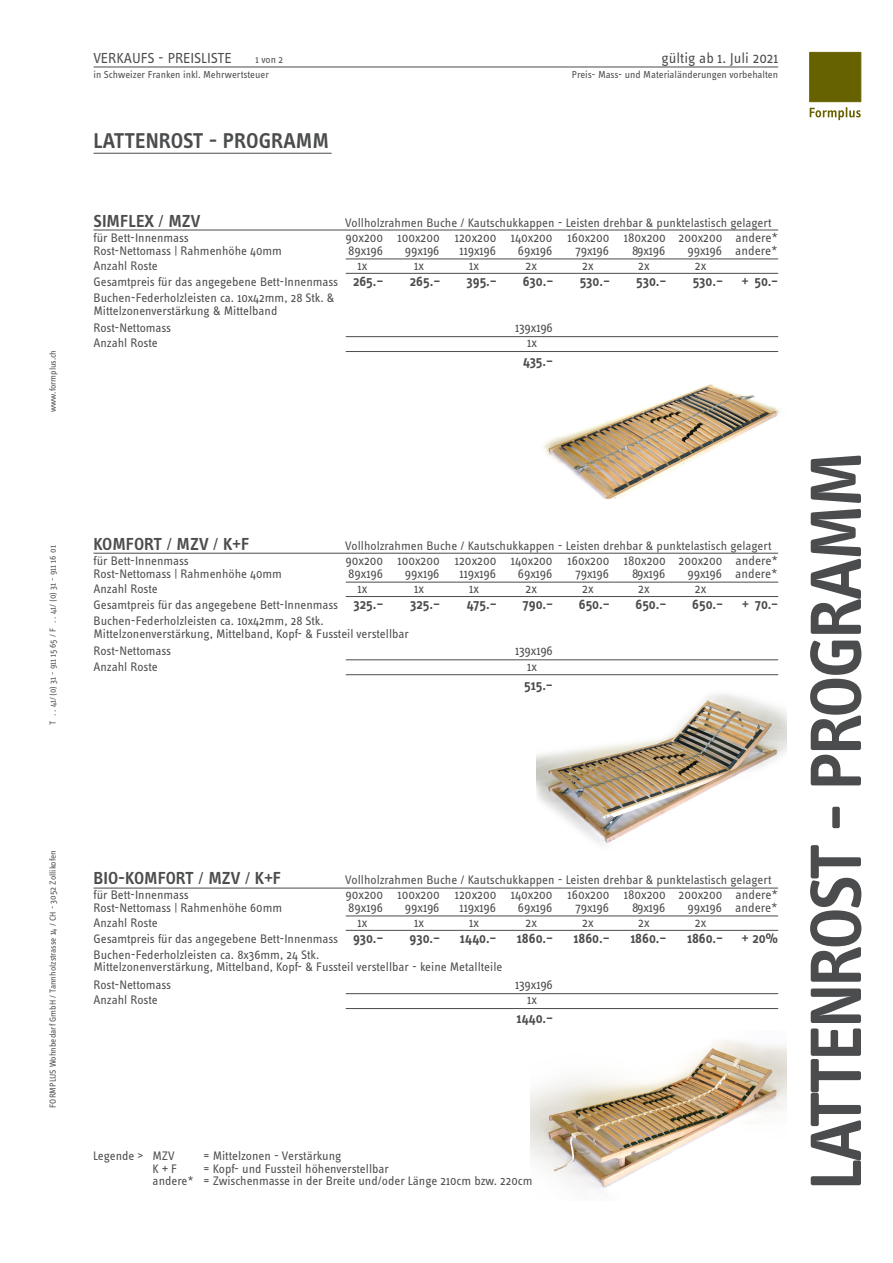
<style>
.page{position:relative;width:893px;height:1263px;background:#fff}
.page>*{position:absolute;margin:0;border:0;box-sizing:border-box;transform-origin:0 0}
.t1{font:600 75px "Info Text OT";letter-spacing:-.04em;color:#4b4c4d}
.t2{font:600 22.2px "Info Text OT";color:#4b4c4d}
.t3{font:600 18px "Info Text OT";color:#4b4c4d}
.t4{font:15px "Info Text OT";color:#4b4c4d}
.t5{font:600 14.25px "Info Text OT";color:#4b4c4d}
.t6{font:13.2px "Info Text OT";color:#4b4c4d}
.t7{font:12.75px "Info Text OT";color:#4b4c4d}
.t8{font:10.5px "Info Text OT";color:#4b4c4d}
.t9{font:9px "Info Text OT";color:#4b4c4d}
.s1{font-weight:400}
.s2{font-weight:600;font-size:14.25px}
</style>
<div class="page">
<hr style="left:94px;top:67px;width:684px;height:1px;background:#4b4c4d">
<hr style="left:94px;top:153px;width:238px;height:1px;background:#4b4c4d">
<svg style="left:810px;top:107px;width:51px;height:13px"></svg>
<div style="left:810px;top:52px;width:51px;height:50px;background:#676200"></div>
<div style="left:810px;top:52px;width:51px;height:50px;border:1px solid #676200"></div>
<hr style="left:346px;top:273px;width:432px;height:1px;background:#4b4c4d">
<hr style="left:346px;top:596px;width:432px;height:1px;background:#4b4c4d">
<hr style="left:346px;top:930px;width:432px;height:1px;background:#4b4c4d">
<hr style="left:94px;top:230px;width:684px;height:1px;background:#4b4c4d">
<hr style="left:94px;top:553px;width:684px;height:1px;background:#4b4c4d">
<hr style="left:94px;top:888px;width:684px;height:1px;background:#4b4c4d">
<hr style="left:346px;top:351px;width:432px;height:1px;background:#4b4c4d">
<hr style="left:346px;top:674px;width:432px;height:1px;background:#4b4c4d">
<hr style="left:346px;top:1008px;width:432px;height:1px;background:#4b4c4d">
<hr style="left:346px;top:259px;width:432px;height:1px;background:#4b4c4d">
<hr style="left:346px;top:582px;width:432px;height:1px;background:#4b4c4d">
<hr style="left:346px;top:915px;width:432px;height:1px;background:#4b4c4d">
<hr style="left:346px;top:336px;width:432px;height:1px;background:#4b4c4d">
<hr style="left:346px;top:659px;width:432px;height:1px;background:#4b4c4d">
<hr style="left:346px;top:993px;width:432px;height:1px;background:#4b4c4d">
<img style="left:543px;top:384px;width:237px;height:115px">
<img style="left:537px;top:694px;width:250px;height:151px">
<img style="left:530px;top:1041px;width:257px;height:149px">
<svg style="left:635px;top:694px;width:37px;height:15px"></svg>
<svg style="left:694px;top:694px;width:14px;height:1px"></svg>
<p class="t9" style="left:48px;top:412px;width:63px;rotate:-90deg">www.formplus.ch</p>
<p class="t9" style="left:48px;top:725px;width:181px;rotate:-90deg">T . . 41/ (0) 31 - 911 15 65 / F . . 41/ (0) 31 - 911 16 01</p>
<p class="t9" style="left:48px;top:1108px;width:259px;rotate:-90deg">FORMPLUS Wohnbedarf GmbH / Tannholzstrasse 14 / CH - 3052 Zollikofen</p>
<p class="t4" style="left:94px;top:49px;width:140px">VERKAUFS - PREISLISTE</p>
<p class="t8" style="left:256px;top:53px;width:29px">1 von 2</p>
<p class="t4" style="left:662px;top:49px;width:118px">gültig ab 1. Juli 2021</p>
<p class="t8" style="left:94px;top:68px;width:177px">in Schweizer Franken inkl. Mehrwertsteuer</p>
<p class="t8" style="left:572px;top:68px;width:208px">Preis- Mass- und Materialänderungen vorbehalten</p>
<p class="t2" style="left:94px;top:128px;width:237px">LATTENROST - PROGRAMM</p>
<p class="t3" style="left:94px;top:210px;width:108px">SIMFLEX <span class="s1">/</span> MZV</p>
<p class="t7" style="left:345px;top:215px;width:428px">Vollholzrahmen Buche / Kautschukkappen - Leisten drehbar &amp; punktelastisch gelagert</p>
<p class="t7" style="left:94px;top:230px;width:97px">für Bett-Innenmass</p>
<p class="t6" style="left:346px;top:230px;width:434px">90x200 100x200 120x200 140x200 160x200 180x200 200x200 andere*</p>
<p class="t7" style="left:94px;top:243px;width:190px">Rost-Nettomass | Rahmenhöhe 40mm</p>
<p class="t6" style="left:348px;top:243px;width:36px">89x196</p>
<p class="t6" style="left:405px;top:243px;width:36px">99x196</p>
<p class="t6" style="left:459px;top:243px;width:38px">119x196</p>
<p class="t6" style="left:518px;top:243px;width:36px">69x196</p>
<p class="t6" style="left:576px;top:243px;width:35px">79x196</p>
<p class="t6" style="left:632px;top:243px;width:35px">89x196</p>
<p class="t6" style="left:687px;top:243px;width:92px">99x196 andere*</p>
<p class="t7" style="left:94px;top:258px;width:66px">Anzahl Roste</p>
<p class="t6" style="left:357px;top:258px;width:11px">1x</p>
<p class="t6" style="left:414px;top:258px;width:11px">1x</p>
<p class="t6" style="left:469px;top:258px;width:11px">1x</p>
<p class="t6" style="left:526px;top:258px;width:13px">2x</p>
<p class="t6" style="left:582px;top:258px;width:13px">2x</p>
<p class="t6" style="left:638px;top:258px;width:13px">2x</p>
<p class="t7" style="left:94px;top:274px;width:292px">Gesamtpreis für das angegebene Bett-Innenmass <span class="s2">265.–</span></p>
<p class="t5" style="left:410px;top:273px;width:32px">265.–</p>
<p class="t5" style="left:466px;top:273px;width:32px">395.–</p>
<p class="t5" style="left:523px;top:273px;width:32px">630.–</p>
<p class="t5" style="left:580px;top:273px;width:32px">530.–</p>
<p class="t5" style="left:636px;top:273px;width:32px">530.–</p>
<p class="t5" style="left:693px;top:273px;width:32px">530.–</p>
<p class="t5" style="left:742px;top:273px;width:38px">+ 50.–</p>
<p class="t7" style="left:94px;top:290px;width:242px">Buchen-Federholzleisten ca. 10x42mm, 28 Stk. &amp;</p>
<p class="t7" style="left:94px;top:303px;width:185px">Mittelzonenverstärkung &amp; Mittelband</p>
<p class="t7" style="left:94px;top:320px;width:79px">Rost-Nettomass</p>
<p class="t7" style="left:94px;top:336px;width:66px">Anzahl Roste</p>
<p class="t6" style="left:527px;top:335px;width:11px">1x</p>
<p class="t5" style="left:523px;top:353px;width:32px">435.–</p>
<p class="t3" style="left:94px;top:533px;width:157px">KOMFORT <span class="s1">/</span> MZV <span class="s1">/</span> K+F</p>
<p class="t7" style="left:345px;top:538px;width:428px">Vollholzrahmen Buche / Kautschukkappen - Leisten drehbar &amp; punktelastisch gelagert</p>
<p class="t7" style="left:94px;top:553px;width:97px">für Bett-Innenmass</p>
<p class="t6" style="left:346px;top:553px;width:434px">90x200 100x200 120x200 140x200 160x200 180x200 200x200 andere*</p>
<p class="t7" style="left:94px;top:566px;width:190px">Rost-Nettomass | Rahmenhöhe 40mm</p>
<p class="t6" style="left:348px;top:566px;width:36px">89x196</p>
<p class="t6" style="left:405px;top:566px;width:36px">99x196</p>
<p class="t6" style="left:459px;top:566px;width:38px">119x196</p>
<p class="t6" style="left:518px;top:566px;width:36px">69x196</p>
<p class="t6" style="left:576px;top:566px;width:35px">79x196</p>
<p class="t6" style="left:632px;top:566px;width:35px">89x196</p>
<p class="t6" style="left:687px;top:566px;width:92px">99x196 andere*</p>
<p class="t7" style="left:94px;top:581px;width:66px">Anzahl Roste</p>
<p class="t6" style="left:357px;top:581px;width:11px">1x</p>
<p class="t6" style="left:414px;top:581px;width:11px">1x</p>
<p class="t6" style="left:469px;top:581px;width:11px">1x</p>
<p class="t6" style="left:526px;top:581px;width:13px">2x</p>
<p class="t6" style="left:582px;top:581px;width:13px">2x</p>
<p class="t6" style="left:638px;top:581px;width:13px">2x</p>
<p class="t7" style="left:94px;top:597px;width:291px">Gesamtpreis für das angegebene Bett-Innenmass <span class="s2">325.–</span></p>
<p class="t5" style="left:410px;top:596px;width:32px">325.–</p>
<p class="t5" style="left:467px;top:596px;width:31px">475.–</p>
<p class="t5" style="left:523px;top:596px;width:32px">790.–</p>
<p class="t5" style="left:579px;top:596px;width:32px">650.–</p>
<p class="t5" style="left:635px;top:596px;width:32px">650.–</p>
<p class="t5" style="left:692px;top:596px;width:32px">650.–</p>
<p class="t5" style="left:742px;top:596px;width:38px">+ 70.–</p>
<p class="t7" style="left:94px;top:613px;width:232px">Buchen-Federholzleisten ca. 10x42mm, 28 Stk.</p>
<p class="t7" style="left:94px;top:626px;width:317px">Mittelzonenverstärkung, Mittelband, Kopf- &amp; Fussteil verstellbar</p>
<p class="t7" style="left:94px;top:643px;width:79px">Rost-Nettomass</p>
<p class="t7" style="left:94px;top:659px;width:66px">Anzahl Roste</p>
<p class="t6" style="left:527px;top:658px;width:11px">1x</p>
<p class="t5" style="left:524px;top:676px;width:30px">515.–</p>
<p class="t3" style="left:94px;top:867px;width:189px">BIO-KOMFORT <span class="s1">/</span> MZV <span class="s1">/</span> K+F</p>
<p class="t7" style="left:345px;top:872px;width:428px">Vollholzrahmen Buche / Kautschukkappen - Leisten drehbar &amp; punktelastisch gelagert</p>
<p class="t7" style="left:94px;top:887px;width:97px">für Bett-Innenmass</p>
<p class="t6" style="left:346px;top:886px;width:434px">90x200 100x200 120x200 140x200 160x200 180x200 200x200 andere*</p>
<p class="t7" style="left:94px;top:900px;width:190px">Rost-Nettomass | Rahmenhöhe 60mm</p>
<p class="t6" style="left:348px;top:899px;width:36px">89x196</p>
<p class="t6" style="left:405px;top:899px;width:36px">99x196</p>
<p class="t6" style="left:459px;top:899px;width:38px">119x196</p>
<p class="t6" style="left:518px;top:899px;width:36px">69x196</p>
<p class="t6" style="left:576px;top:899px;width:35px">79x196</p>
<p class="t6" style="left:632px;top:899px;width:35px">89x196</p>
<p class="t6" style="left:687px;top:899px;width:92px">99x196 andere*</p>
<p class="t7" style="left:94px;top:915px;width:66px">Anzahl Roste</p>
<p class="t6" style="left:357px;top:915px;width:11px">1x</p>
<p class="t6" style="left:414px;top:915px;width:11px">1x</p>
<p class="t6" style="left:469px;top:915px;width:11px">1x</p>
<p class="t6" style="left:526px;top:915px;width:13px">2x</p>
<p class="t6" style="left:582px;top:915px;width:13px">2x</p>
<p class="t6" style="left:638px;top:915px;width:13px">2x</p>
<p class="t7" style="left:94px;top:931px;width:292px">Gesamtpreis für das angegebene Bett-Innenmass <span class="s2">930.–</span></p>
<p class="t5" style="left:410px;top:930px;width:32px">930.–</p>
<p class="t5" style="left:460px;top:930px;width:38px">1440.–</p>
<p class="t5" style="left:517px;top:930px;width:38px">1860.–</p>
<p class="t5" style="left:574px;top:930px;width:38px">1860.–</p>
<p class="t5" style="left:630px;top:930px;width:38px">1860.–</p>
<p class="t5" style="left:687px;top:930px;width:38px">1860.–</p>
<p class="t5" style="left:742px;top:930px;width:38px">+ 20%</p>
<p class="t7" style="left:94px;top:947px;width:227px">Buchen-Federholzleisten ca. 8x36mm, 24 Stk.</p>
<p class="t7" style="left:94px;top:960px;width:410px">Mittelzonenverstärkung, Mittelband, Kopf- &amp; Fussteil verstellbar - keine Metallteile</p>
<p class="t7" style="left:94px;top:977px;width:79px">Rost-Nettomass</p>
<p class="t7" style="left:94px;top:992px;width:66px">Anzahl Roste</p>
<p class="t6" style="left:527px;top:992px;width:11px">1x</p>
<p class="t5" style="left:516px;top:1010px;width:38px">1440.–</p>
<p class="t7" style="left:93px;top:1148px;width:83px">Legende &gt; MZV</p>
<p class="t7" style="left:204px;top:1148px;width:140px">= Mittelzonen - Verstärkung</p>
<p class="t7" style="left:153px;top:1161px;width:26px">K + F</p>
<p class="t7" style="left:204px;top:1161px;width:187px">= Kopf- und Fussteil höhenverstellbar</p>
<p class="t7" style="left:153px;top:1173px;width:381px">andere* = Zwischenmasse in der Breite und/oder Länge 210cm bzw. 220cm</p>
<p class="t1" style="left:791px;top:1190px;width:740px;rotate:-90deg">LATTENROST - PROGRAMM</p>
</div>
